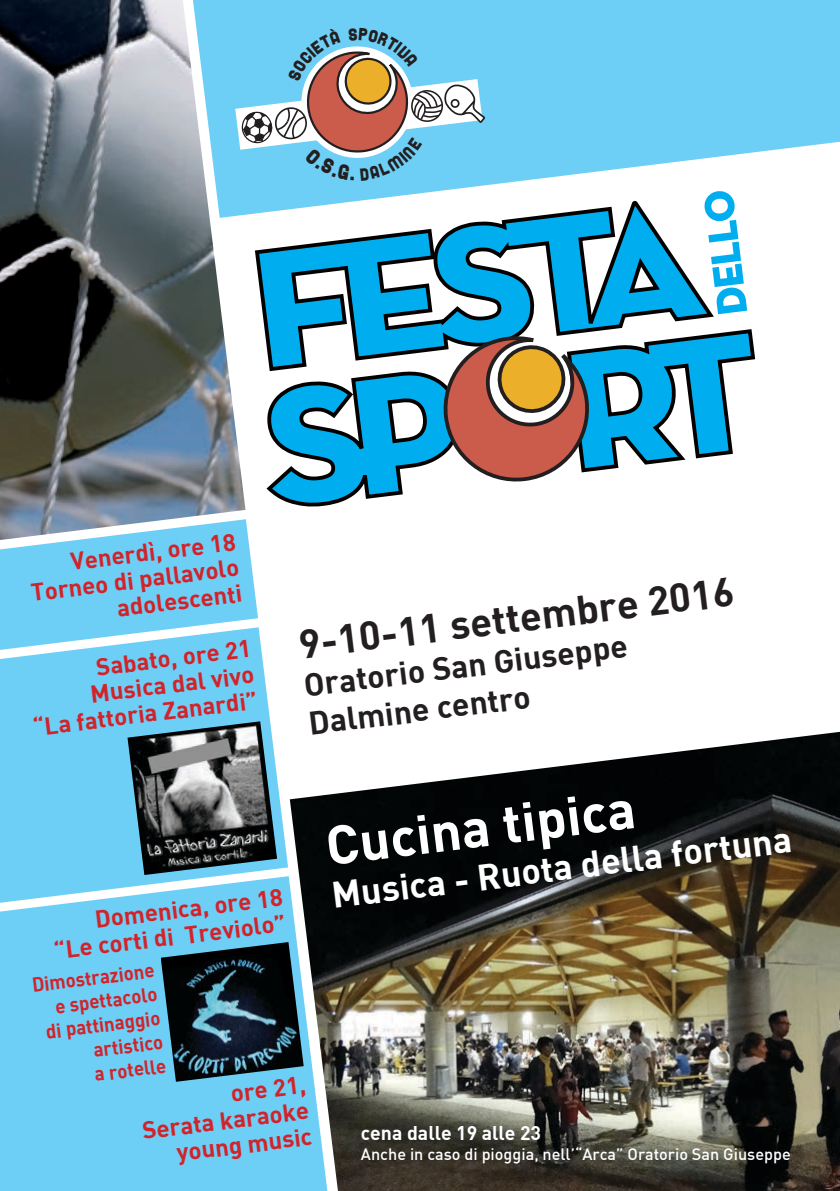
<style>
.page{position:relative;width:840px;height:1191px;background:#fff}
.page>*{position:absolute;margin:0;border:0;box-sizing:border-box;transform-origin:0 0}
.t1{font:54px "DIN Bold";color:#fff}
.t2{font:40px "DIN Bold";color:#231f20}
.t3{font:36px "DIN Bold";color:#fff}
.t4{font:32px/38.4px "DIN Bold";color:#231f20}
.t5{font:24px/26px "DIN Bold";color:#d2232a;text-align:right}
.t6{font:20px/24px "DIN Bold";color:#d2232a;text-align:right;scale:.93 1}
.t7{font:19.4px "DIN Bold";color:#fff}
.t8{font:16.2px "DIN Medium";color:#fff}
</style>
<div class="page">
<svg style="left:245px;top:0;width:594px;height:215px;fill:#6ecff6"></svg>
<img style="left:0;top:0;width:245px;height:519px">
<svg style="left:252px;top:200px;width:462px;height:127px"></svg>
<svg style="left:264px;top:327px;width:492px;height:180px"></svg>
<svg style="left:704px;top:191px;width:42px;height:123px"></svg>
<svg style="left:441px;top:336px;width:150px;height:148px"></svg>
<img style="left:289px;top:732px;width:550px;height:459px">
<svg style="left:0;top:876px;width:327px;height:315px;background:#70c9ed"></svg>
<svg style="left:0;top:519px;width:258px;height:108px;background:#7dcff1"></svg>
<svg style="left:0;top:627px;width:288px;height:275px;background:#80d5f7"></svg>
<img style="left:127px;top:721px;width:150px;height:154px">
<img style="left:161px;top:942px;width:142px;height:139px">
<svg style="left:235px;top:28px;width:251px;height:153px"></svg>
<p class="t5" style="left:26px;top:553px;width:211px;rotate:-7deg">Venerdì, ore 18<br>Torneo di pallavolo adolescenti</p>
<p class="t5" style="left:25px;top:662px;width:227px;rotate:-7deg">Sabato, ore 21<br>Musica dal vivo<br>“La fattoria Zanardi”</p>
<h2 class="t2" style="left:295px;top:618px;width:439px;rotate:-7deg">9-10-11 settembre 2016</h2>
<h3 class="t4" style="left:301px;top:665px;width:327px;rotate:-7deg">Oratorio San Giuseppe<br>Dalmine centro</h3>
<p class="t5" style="left:49px;top:911px;width:235px;rotate:-7deg">Domenica, ore 18 “Le corti di Treviolo”</p>
<p class="t6" style="left:31px;top:972px;width:134px;rotate:-7deg">Dimostrazione e spettacolo di pattinaggio artistico<br>a rotelle</p>
<p class="t5" style="left:137px;top:1090px;width:169px;rotate:-7deg">ore 21,<br>Serata karaoke young music</p>
<h1 class="t1" style="left:321px;top:811px;width:313px;rotate:-7deg">Cucina tipica</h1>
<h3 class="t3" style="left:329px;top:872px;width:464px;rotate:-7deg">Musica - Ruota della fortuna</h3>
<p class="t7" style="left:361px;top:1120px;width:182px">cena dalle 19 alle 23</p>
<p class="t8" style="left:361px;top:1143px;width:431px">Anche in caso di pioggia, nell’“Arca” Oratorio San Giuseppe</p>
</div>
